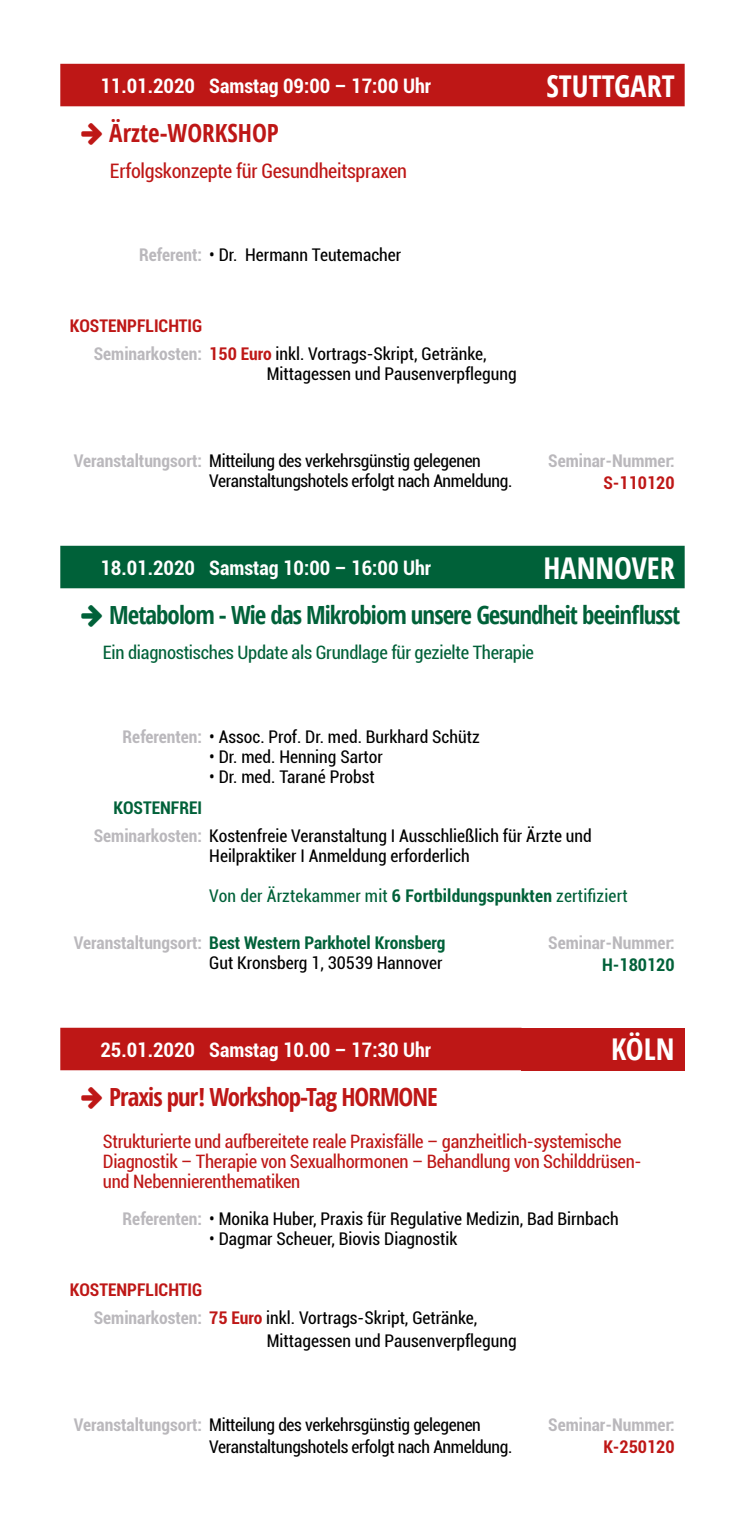
<style>
.page{position:relative;width:745px;height:1531px;background:#fff}
.page>*{position:absolute;margin:0;border:0;box-sizing:border-box;transform-origin:0 0}
.t1{font:700 condensed 30px "Open Sans";color:#fff}
.t2{font:700 condensed 25px "Open Sans";letter-spacing:-.04em;color:#006139}
.t3{font:700 condensed 25px "Open Sans";letter-spacing:-.04em;color:#be1716}
.t4{font:700 condensed 25px "Open Sans";color:#be1716}
.t5{font:700 condensed 20px "Roboto";color:#fff}
.t6{font:condensed 20px "Roboto";letter-spacing:-.015em;color:#be1716}
.t7{font:condensed 18.5px/20px "Roboto";letter-spacing:-.015em;color:#be1716}
.t8{font:condensed 18.5px "Roboto";letter-spacing:-.015em;color:#006139}
.t9{font:condensed 17.5px "Roboto";color:#000}
.t10{font:condensed 17.5px "Roboto";letter-spacing:-.02em;color:#000}
.t11{font:700 condensed 17.5px "Roboto";color:#006139}
.t12{font:condensed 17.5px "Roboto";letter-spacing:.01em;color:#006139}
.t13{font:700 condensed 17.5px "Roboto";color:#be1716}
.t14{font:700 condensed 17.5px "Roboto";color:#bab8bc}
.s1{font-weight:700;color:#bab8bc}
.s2{font-weight:700;color:#be1716}
.s3{font-weight:700}
.s4{color:#bab8bc}
</style>
<div class="page">
<div style="left:60px;top:64px;width:624px;height:42px;background:#be1716"></div>
<div style="left:60px;top:546px;width:624px;height:42px;background:#006139"></div>
<div style="left:60px;top:1028px;width:461px;height:42px;background:#be1716"></div>
<div style="left:521px;top:1028px;width:163px;height:42px;background:#be1716"></div>
<p class="t5" style="left:100px;top:71px;width:96px">11.01.2020</p>
<p class="t5" style="left:209px;top:71px;width:223px">Samstag 09:00 – 17:00 Uhr</p>
<p class="t1" style="left:546px;top:65px;width:130px">STUTTGART</p>
<p class="t4" style="left:109px;top:115px;width:171px">Ärzte-WORKSHOP</p>
<p class="t6" style="left:110px;top:157px;width:298px">Erfolgskonzepte für Gesundheitspraxen</p>
<p class="t9" style="left:139px;top:243px;width:263px"><span class="s1">Referent:</span> • Dr. Hermann Teutemacher</p>
<p class="t13" style="left:70px;top:314px;width:134px">KOSTENPFLICHTIG</p>
<p class="t9" style="left:94px;top:342px;width:394px"><span class="s1">Seminarkosten:</span> <span class="s2">150 Euro</span> inkl. Vortrags-Skript, Getränke,</p>
<p class="t9" style="left:267px;top:362px;width:251px">Mittagessen und Pausenverpflegung</p>
<p class="t10" style="left:74px;top:448px;width:408px"><span class="s1">Veranstaltungsort:</span> Mitteilung des verkehrsgünstig gelegenen</p>
<p class="t10" style="left:209px;top:468px;width:304px">Veranstaltungshotels erfolgt nach Anmeldung.</p>
<p class="t14" style="left:548px;top:448px;width:128px">Seminar-Nummer:</p>
<p class="t13" style="left:603px;top:471px;width:73px">S-110120</p>
<p class="t5" style="left:100px;top:553px;width:96px">18.01.2020</p>
<p class="t5" style="left:209px;top:553px;width:223px">Samstag 10:00 – 16:00 Uhr</p>
<p class="t1" style="left:543px;top:547px;width:132px">HANNOVER</p>
<p class="t2" style="left:109px;top:597px;width:572px">Metabolom - Wie das Mikrobiom unsere Gesundheit beeinflusst</p>
<p class="t8" style="left:103px;top:639px;width:432px">Ein diagnostisches Update als Grundlage für gezielte Therapie</p>
<p class="t9" style="left:122px;top:725px;width:358px"><span class="s1">Referenten:</span> • Assoc. Prof. Dr. med. Burkhard Schütz</p>
<p class="t9" style="left:209px;top:745px;width:175px">• Dr. med. Henning Sartor</p>
<p class="t9" style="left:209px;top:765px;width:167px">• Dr. med. Tarané Probst</p>
<p class="t11" style="left:113px;top:795px;width:90px">KOSTENFREI</p>
<p class="t9" style="left:94px;top:824px;width:499px"><span class="s1">Seminarkosten:</span> Kostenfreie Veranstaltung I Ausschließlich für Ärzte und</p>
<p class="t9" style="left:209px;top:844px;width:262px">Heilpraktiker I Anmeldung erforderlich</p>
<p class="t12" style="left:209px;top:884px;width:419px">Von der Ärztekammer mit <span class="s3">6 Fortbildungspunkten</span> zertifiziert</p>
<p class="t11" style="left:74px;top:930px;width:373px"><span class="s4">Veranstaltungsort:</span> Best Western Parkhotel Kronsberg</p>
<p class="t9" style="left:209px;top:950px;width:235px">Gut Kronsberg 1, 30539 Hannover</p>
<p class="t14" style="left:548px;top:930px;width:128px">Seminar-Nummer:</p>
<p class="t11" style="left:601px;top:953px;width:74px">H-180120</p>
<p class="t5" style="left:100px;top:1035px;width:96px">25.01.2020</p>
<p class="t5" style="left:209px;top:1035px;width:223px">Samstag 10.00 – 17:30 Uhr</p>
<p class="t1" style="left:610px;top:1028px;width:65px">KÖLN</p>
<p class="t3" style="left:109px;top:1079px;width:330px">Praxis pur! Workshop-Tag HORMONE</p>
<p class="t7" style="left:103px;top:1131px;width:540px">Strukturierte und aufbereitete reale Praxisfälle – ganzheitlich-systemische<br>Diagnostik – Therapie von Sexualhormonen – Behandlung von Schilddrüsen-</p>
<p class="t7" style="left:103px;top:1171px;width:199px">und Nebennierenthematiken</p>
<p class="t9" style="left:122px;top:1207px;width:497px"><span class="s1">Referenten:</span> • Monika Huber, Praxis für Regulative Medizin, Bad Birnbach</p>
<p class="t9" style="left:209px;top:1227px;width:249px">• Dagmar Scheuer, Biovis Diagnostik</p>
<p class="t13" style="left:70px;top:1277px;width:134px">KOSTENPFLICHTIG</p>
<p class="t9" style="left:94px;top:1306px;width:385px"><span class="s1">Seminarkosten:</span> <span class="s2">75 Euro</span> inkl. Vortrags-Skript, Getränke,</p>
<p class="t9" style="left:267px;top:1328px;width:251px">Mittagessen und Pausenverpflegung</p>
<p class="t10" style="left:74px;top:1412px;width:408px"><span class="s1">Veranstaltungsort:</span> Mitteilung des verkehrsgünstig gelegenen</p>
<p class="t10" style="left:209px;top:1435px;width:304px">Veranstaltungshotels erfolgt nach Anmeldung.</p>
<p class="t14" style="left:548px;top:1412px;width:128px">Seminar-Nummer:</p>
<p class="t13" style="left:603px;top:1434px;width:73px">K-250120</p>
</div>
